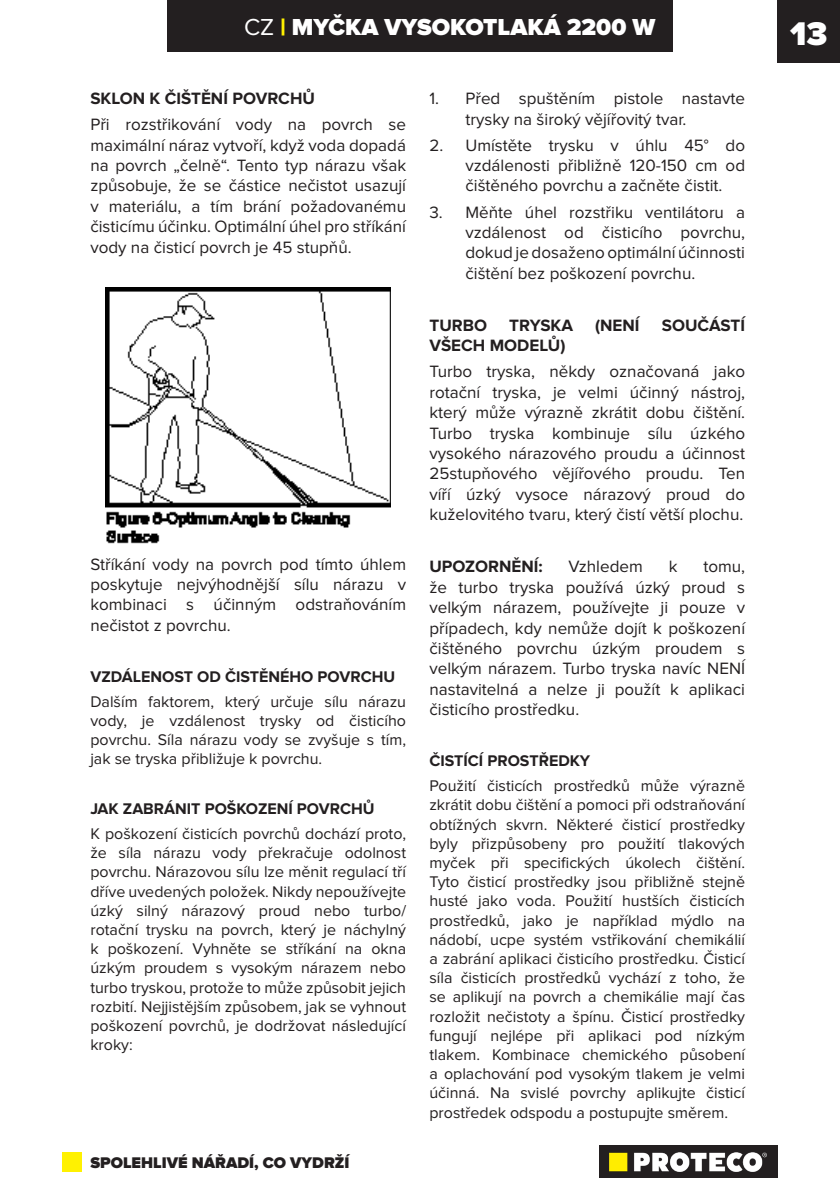
<style>
.page{position:relative;width:840px;height:1191px;background:#fff}
.page>*{position:absolute;margin:0;border:0;box-sizing:border-box;transform-origin:0 0}
.t1{font:900 34px "Proxima Nova";color:#fff}
.t2{font:900 24px "Proxima Nova";color:#fff}
.t3{font:17px/20.4px "Proxima Nova";color:#231f20;text-align:justify}
.t4{font:700 17px "Proxima Nova";color:#231f20}
.t5{font:16px/19.2px "Proxima Nova";color:#231f20;text-align:justify}
.t6{font:700 16px "Proxima Nova";color:#231f20}
.t7{font:900 16px "Proxima Nova";color:#231f20}
.s1{font-weight:400}
.s2{color:#fff101}
</style>
<div class="page">
<div style="left:777px;top:0;width:62px;height:62px;background:#231f20"></div>
<div style="left:167px;top:0;width:505px;height:51px;background:#231f20"></div>
<img style="left:599px;top:1145px;width:178px;height:33px">
<div style="left:62px;top:1152px;width:20px;height:19px;background:#fff101"></div>
<img style="left:106px;top:288px;width:284px;height:255px">
<h2 class="t2" style="left:244px;top:13px;width:413px"><span class="s1">CZ</span> <span class="s2">|</span> MYČKA VYSOKOTLAKÁ 2200 W</h2>
<h1 class="t1" style="left:789px;top:14px;width:39px">13</h1>
<p class="t4" style="left:90px;top:89px;width:226px">SKLON K ČIŠTĚNÍ POVRCHŮ</p>
<p class="t3" style="left:90px;top:115px;width:317px">Při rozstřikování vody na povrch se maximální náraz vytvoří, když voda dopadá na povrch „čelně“. Tento typ nárazu však způsobuje, že se částice nečistot usazují v materiálu, a tím brání požadovanému čisticímu účinku. Optimální úhel pro stříkání vody na čisticí povrch je 45 stupňů.</p>
<p class="t3" style="left:90px;top:554px;width:317px">Stříkání vody na povrch pod tímto úhlem poskytuje nejvýhodnější sílu nárazu v kombinaci s účinným odstraňováním nečistot z povrchu.</p>
<p class="t6" style="left:90px;top:667px;width:306px">VZDÁLENOST OD ČISTĚNÉHO POVRCHU</p>
<p class="t5" style="left:90px;top:692px;width:317px">Dalším faktorem, který určuje sílu nárazu vody, je vzdálenost trysky od čisticího povrchu. Síla nárazu vody se zvyšuje s tím, jak se tryska přibližuje k povrchu.</p>
<p class="t6" style="left:90px;top:799px;width:285px">JAK ZABRÁNIT POŠKOZENÍ POVRCHŮ</p>
<p class="t5" style="left:90px;top:824px;width:317px">K poškození čisticích povrchů dochází proto, že síla nárazu vody překračuje odolnost povrchu. Nárazovou sílu lze měnit regulací tří dříve uvedených položek. Nikdy nepoužívejte úzký silný nárazový proud nebo turbo/ rotační trysku na povrch, který je náchylný k poškození. Vyhněte se stříkání na okna úzkým proudem s vysokým nárazem nebo turbo tryskou, protože to může způsobit jejich rozbití. Nejjistějším způsobem, jak se vyhnout poškození povrchů, je dodržovat následující kroky:</p>
<p class="t7" style="left:90px;top:1153px;width:260px">SPOLEHLIVÉ NÁŘADÍ, CO VYDRŽÍ</p>
<p class="t3" style="left:465px;top:89px;width:281px;text-indent:-36px">1. Před spuštěním pistole nastavte trysky na široký vějířovitý tvar.</p>
<p class="t3" style="left:465px;top:135px;width:281px;text-indent:-36px">2. Umístěte trysku v úhlu 45° do vzdálenosti přibližně 120-150 cm od čištěného povrchu a začněte čistit.</p>
<p class="t3" style="left:465px;top:202px;width:281px;text-indent:-36px">3. Měňte úhel rozstřiku ventilátoru a vzdálenost od čisticího povrchu, dokud je dosaženo optimální účinnosti čištění bez poškození povrchu.</p>
<p class="t4" style="left:429px;top:315px;width:59px">TURBO</p>
<p class="t4" style="left:509px;top:315px;width:65px">TRYSKA</p>
<p class="t4" style="left:595px;top:315px;width:46px">(NENÍ</p>
<p class="t4" style="left:661px;top:315px;width:85px">SOUČÁSTÍ</p>
<p class="t4" style="left:429px;top:336px;width:137px">VŠECH MODELŮ)</p>
<p class="t3" style="left:429px;top:362px;width:317px">Turbo tryska, někdy označovaná jako rotační tryska, je velmi účinný nástroj, který může výrazně zkrátit dobu čištění.<br>Turbo tryska kombinuje sílu úzkého vysokého nárazového proudu a účinnost 25stupňového vějířového proudu. Ten víří úzký vysoce nárazový proud do kuželovitého tvaru, který čistí větší plochu.</p>
<p class="t4" style="left:429px;top:557px;width:115px">UPOZORNĚNÍ:</p>
<p class="t3" style="left:568px;top:557px;width:76px">Vzhledem</p>
<p class="t3" style="left:668px;top:557px;width:10px">k</p>
<p class="t3" style="left:429px;top:557px;width:317px;text-indent:274px">tomu, že turbo tryska používá úzký proud s velkým nárazem, používejte ji pouze v případech, kdy nemůže dojít k poškození čištěného povrchu úzkým proudem s velkým nárazem. Turbo tryska navíc NENÍ nastavitelná a nelze ji použít k aplikaci čisticího prostředku.</p>
<p class="t6" style="left:429px;top:751px;width:162px">ČISTÍCÍ PROSTŘEDKY</p>
<p class="t5" style="left:429px;top:777px;width:317px">Použití čisticích prostředků může výrazně zkrátit dobu čištění a pomoci při odstraňování obtížných skvrn. Některé čisticí prostředky byly přizpůsobeny pro použití tlakových myček při specifických úkolech čištění.<br>Tyto čisticí prostředky jsou přibližně stejně husté jako voda. Použití hustších čisticích prostředků, jako je například mýdlo na nádobí, ucpe systém vstřikování chemikálií a zabrání aplikaci čisticího prostředku. Čisticí síla čisticích prostředků vychází z toho, že se aplikují na povrch a chemikálie mají čas rozložit nečistoty a špínu. Čisticí prostředky fungují nejlépe při aplikaci pod nízkým tlakem. Kombinace chemického působení a oplachování pod vysokým tlakem je velmi účinná. Na svislé povrchy aplikujte čisticí prostředek odspodu a postupujte směrem.</p>
</div>
